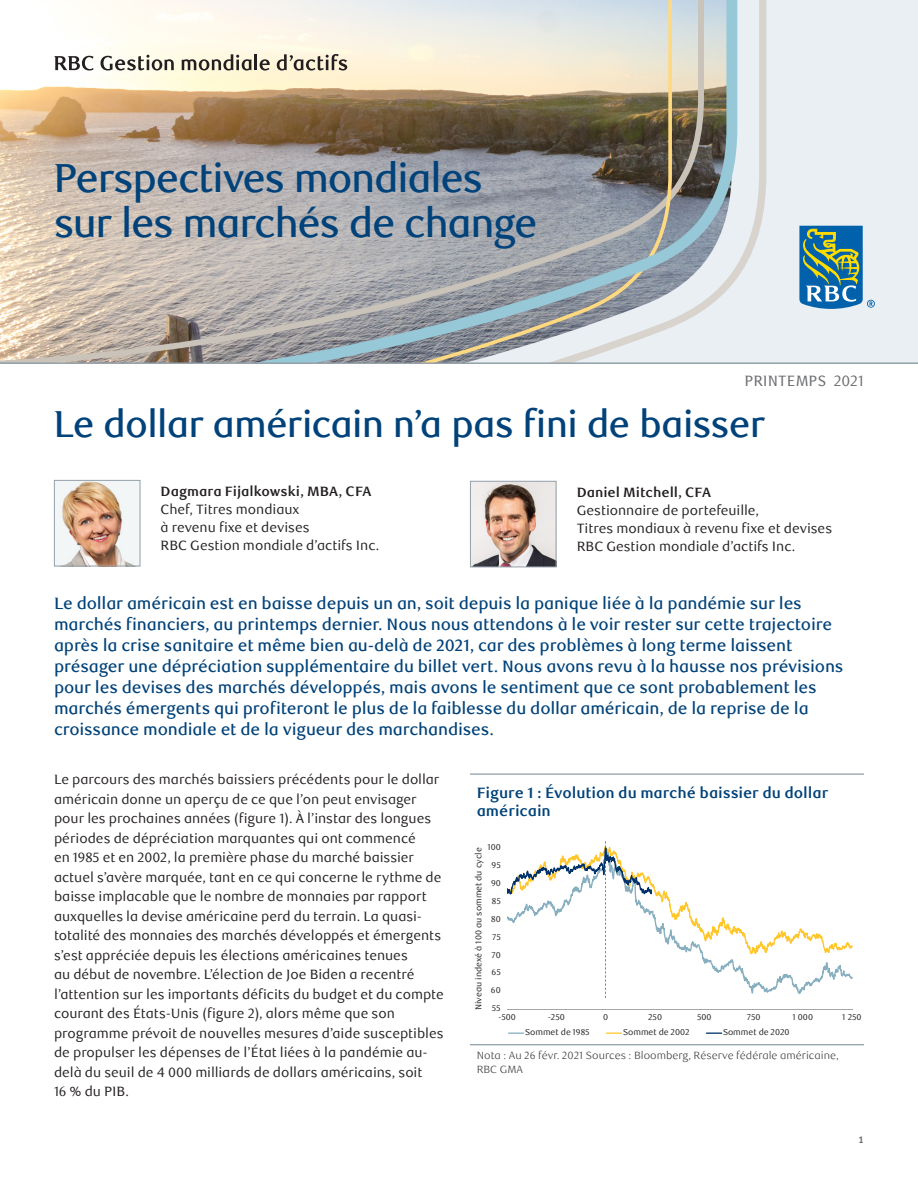
<style>
.page{position:relative;width:918px;height:1188px;background:#fff}
.page>*{position:absolute;margin:0;border:0;box-sizing:border-box;transform-origin:0 0}
.Primary_Headline{font:500 40.5px/45px "RBC Display";letter-spacing:-.02em;color:#004279}
.Main_Page_Header{font:500 37.5px "RBC Display";letter-spacing:-.01em;color:#004279}
.Intro_text{font:500 16.5px/21px "RBC Text";letter-spacing:-.01em;color:#004279}
.Chart_Table_Title{font:700 15px/18px "RBC Text";letter-spacing:-.005em;color:#004279}
.Advisor_use_only{font:15px "RBC Text Cond";letter-spacing:-.005em;color:#6c6d70}
.Body{font:13.5px/19.5px "RBC Text";color:#231f20}
.Source{font:300 10.5px/13.5px "RBC Text";color:#3e3e3f}
.t1{font:9.75px "Meta Bold LF";color:#6c6d70}
.t2{font:8.55px "RBC Text";color:#231f20}
.s1{font-weight:700}
</style>
<div class="page">
<img style="left:56px;top:482px;width:82px;height:82px">
<div style="left:54px;top:480px;width:86px;height:86px;border:1px solid #94a0a9"></div>
<img style="left:472px;top:483px;width:82px;height:82px">
<div style="left:470px;top:481px;width:86px;height:86px;border:1px solid #94a0a9"></div>
<hr style="left:470px;top:774px;width:394px;height:1px;background:#748593">
<hr style="left:470px;top:1044px;width:394px;height:1px;background:#748593">
<hr style="left:507px;top:1009px;width:345px;height:1px;background:#a6a6a6">
<svg style="left:508px;top:1033px;width:16px;height:1px"></svg>
<svg style="left:606px;top:1033px;width:16px;height:1px"></svg>
<svg style="left:706px;top:1033px;width:16px;height:1px"></svg>
<svg style="left:507px;top:841px;width:346px;height:157px"></svg>
<div style="left:0;top:0;width:918px;height:364px;background:#e9eff3"></div>
<svg style="left:737px;top:0;width:29px;height:278px"></svg>
<img style="left:0;top:0;width:737px;height:362px">
<svg style="left:799px;top:226px;width:76px;height:83px"></svg>
<svg style="left:54px;top:56px;width:40px;height:14px"></svg>
<svg style="left:101px;top:55px;width:73px;height:16px"></svg>
<svg style="left:182px;top:54px;width:69px;height:17px"></svg>
<hr style="left:254px;top:54px;width:3px;height:16px;background:#231f20">
<svg style="left:260px;top:59px;width:10px;height:12px"></svg>
<svg style="left:277px;top:54px;width:70px;height:17px"></svg>
<hr style="left:0;top:362px;width:918px;height:2px;background:#94a0a9">
<p class="Primary_Headline" style="left:54px;top:157px;width:485px">Perspectives mondiales sur les marchés de change</p>
<p class="Advisor_use_only" style="left:745px;top:372px;width:121px">PRINTEMPS 2021</p>
<p class="Main_Page_Header" style="left:54px;top:403px;width:713px">Le dollar américain n’a pas fini de baisser</p>
<p class="Body" style="left:161px;top:483px;width:220px;line-height:18px"><span class="s1">Dagmara Fijalkowski, MBA, CFA<br></span>Chef, Titres mondiaux<br>à revenu fixe et devises<br>RBC Gestion mondiale d’actifs Inc.</p>
<p class="Body" style="left:577px;top:484px;width:257px;line-height:18px"><span class="s1">Daniel Mitchell, CFA<br></span>Gestionnaire de portefeuille,<br>Titres mondiaux à revenu fixe et devises<br>RBC Gestion mondiale d’actifs Inc.</p>
<p class="Intro_text" style="left:54px;top:593px;width:791px">Le dollar américain est en baisse depuis un an, soit depuis la panique liée à la pandémie sur les marchés financiers, au printemps dernier. Nous nous attendons à le voir rester sur cette trajectoire après la crise sanitaire et même bien au-delà de 2021, car des problèmes à long terme laissent présager une dépréciation supplémentaire du billet vert. Nous avons revu à la hausse nos prévisions pour les devises des marchés développés, mais avons le sentiment que ce sont probablement les marchés émergents qui profiteront le plus de la faiblesse du dollar américain, de la reprise de la croissance mondiale et de la vigueur des marchandises.</p>
<p class="Body" style="left:54px;top:770px;width:391px">Le parcours des marchés baissiers précédents pour le dollar américain donne un aperçu de ce que l’on peut envisager pour les prochaines années (figure 1). À l’instar des longues périodes de dépréciation marquantes qui ont commencé<br>en 1985 et en 2002, la première phase du marché baissier actuel s’avère marquée, tant en ce qui concerne le rythme de baisse implacable que le nombre de monnaies par rapport auxquelles la devise américaine perd du terrain. La quasi&shy;totalité des monnaies des marchés développés et émergents s’est appréciée depuis les élections américaines tenues<br>au début de novembre. L’élection de Joe Biden a recentré l’attention sur les importants déficits du budget et du compte courant des États-Unis (figure 2), alors même que son programme prévoit de nouvelles mesures d’aide susceptibles de propulser les dépenses de l’État liées à la pandémie au&shy;delà du seuil de 4 000 milliards de dollars américains, soit<br>16 % du PIB.</p>
<p class="Chart_Table_Title" style="left:477px;top:785px;width:353px">Figure 1 : Évolution du marché baissier du dollar américain</p>
<p class="t2" style="left:487px;top:842px;width:15px">100</p>
<p class="t2" style="left:473px;top:1010px;width:164px;rotate:-90deg">Niveau indexé à 100 au sommet du cycle</p>
<p class="t2" style="left:492px;top:860px;width:11px">95</p>
<p class="t2" style="left:491px;top:878px;width:11px">90</p>
<p class="t2" style="left:492px;top:896px;width:11px">85</p>
<p class="t2" style="left:491px;top:914px;width:11px">80</p>
<p class="t2" style="left:492px;top:932px;width:10px">75</p>
<p class="t2" style="left:492px;top:950px;width:11px">70</p>
<p class="t2" style="left:492px;top:967px;width:11px">65</p>
<p class="t2" style="left:491px;top:985px;width:11px">60</p>
<p class="t2" style="left:492px;top:1003px;width:10px">55</p>
<p class="t2" style="left:498px;top:1012px;width:19px">-500</p>
<p class="t2" style="left:548px;top:1012px;width:18px">-250</p>
<p class="t2" style="left:603px;top:1012px;width:7px">0</p>
<p class="t2" style="left:648px;top:1012px;width:16px">250</p>
<p class="t2" style="left:697px;top:1012px;width:16px">500</p>
<p class="t2" style="left:747px;top:1012px;width:15px">750</p>
<p class="t2" style="left:793px;top:1012px;width:22px">1 000</p>
<p class="t2" style="left:842px;top:1012px;width:21px">1 250</p>
<p class="t2" style="left:525px;top:1027px;width:66px">Sommet de 1985</p>
<p class="t2" style="left:623px;top:1027px;width:68px">Sommet de 2002</p>
<p class="t2" style="left:723px;top:1027px;width:68px">Sommet de 2020</p>
<p class="Source" style="left:477px;top:1049px;width:364px">Nota : Au 26 févr. 2021 Sources : Bloomberg, Réserve fédérale américaine,<br>RBC GMA</p>
<p class="t1" style="left:859px;top:1134px;width:7px">1</p>
</div>
